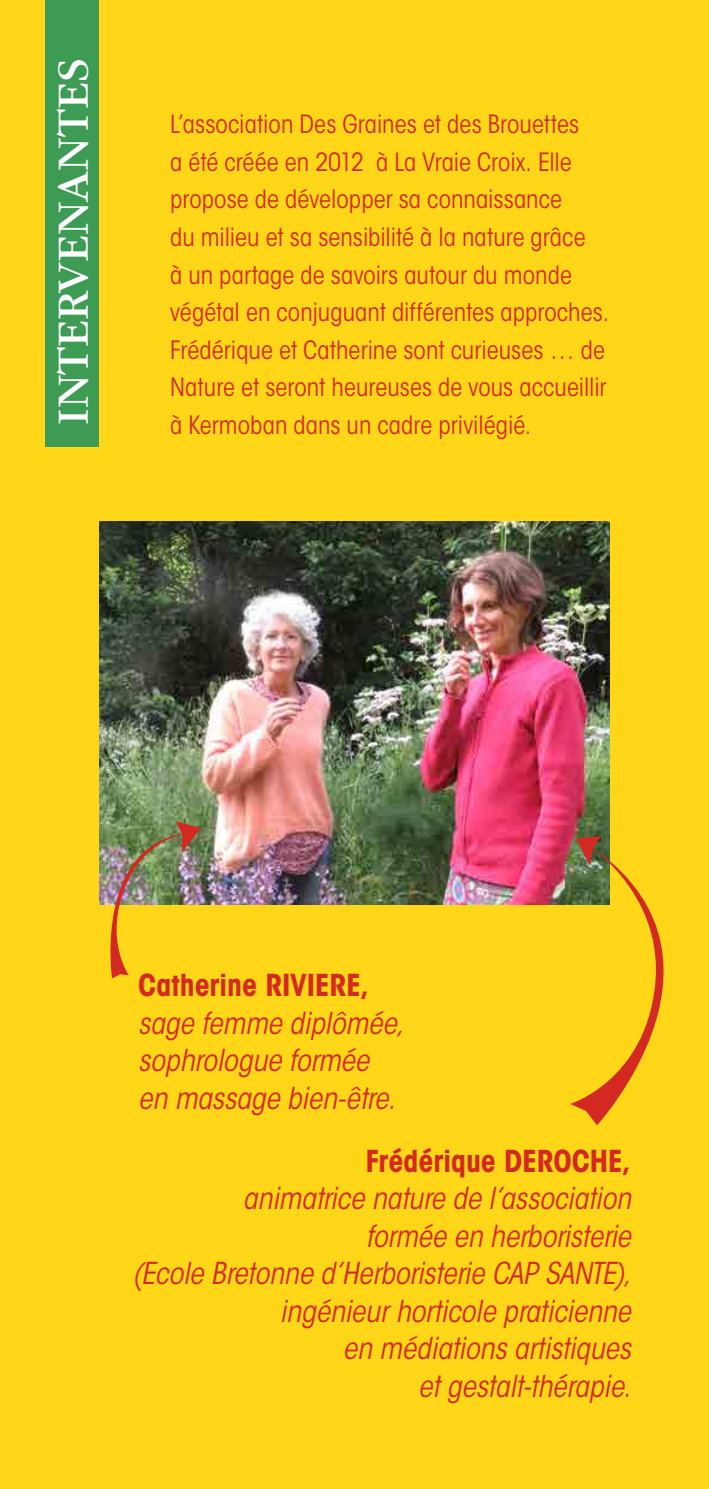
<style>
.page{position:relative;width:709px;height:1489px;background:#fff}
.page>*{position:absolute;margin:0;border:0;box-sizing:border-box;transform-origin:0 0}
.t1{font:46.5px "ITC Garamond Std";color:#fff}
.t2{font:italic condensed 30px/37.5px "ITC Avant Garde Std";letter-spacing:-.005em;color:#d32922;text-align:right}
.t3{font:700 condensed 30px "ITC Avant Garde Std";letter-spacing:-.005em;color:#d32922}
.t4{font:condensed 25px/37.5px "ITC Avant Garde Std";letter-spacing:.005em;color:#d32922}
</style>
<div class="page">
<div style="left:0;top:0;width:709px;height:1488px;background:#ffd618"></div>
<img style="left:99px;top:521px;width:510px;height:383px">
<img style="left:99px;top:821px;width:102px;height:157px">
<svg style="left:570px;top:836px;width:94px;height:289px"></svg>
<div style="left:45px;top:0;width:54px;height:446px;background:#3e9b54"></div>
<h1 class="t1" style="left:48px;top:425px;width:368px;rotate:-90deg">INTERVENANTES</h1>
<p class="t4" style="left:170px;top:106px;width:440px">L’association Des Graines et des Brouettes<br>a été créée en 2012 à La Vraie Croix. Elle propose de développer sa connaissance<br>du milieu et sa sensibilité à la nature grâce<br>à un partage de savoirs autour du monde végétal en conjuguant différentes approches.<br>Frédérique et Catherine sont curieuses … de Nature et seront heureuses de vous accueillir à Kermoban dans un cadre privilégié.</p>
<p class="t3" style="left:138px;top:966px;width:232px">Catherine RIVIERE,</p>
<p class="t2" style="left:138px;top:1005px;width:267px;text-align:left">sage femme diplômée, sophrologue formée en massage bien-être.</p>
<p class="t3" style="left:366px;top:1141px;width:267px">Frédérique DEROCHE,</p>
<p class="t2" style="left:132px;top:1179px;width:500px">animatrice nature de l’association<br>formée en herboristerie<br>(Ecole Bretonne d’Herboristerie CAP SANTE), ingénieur horticole praticienne<br>en médiations artistiques<br>et gestalt-thérapie.</p>
</div>
